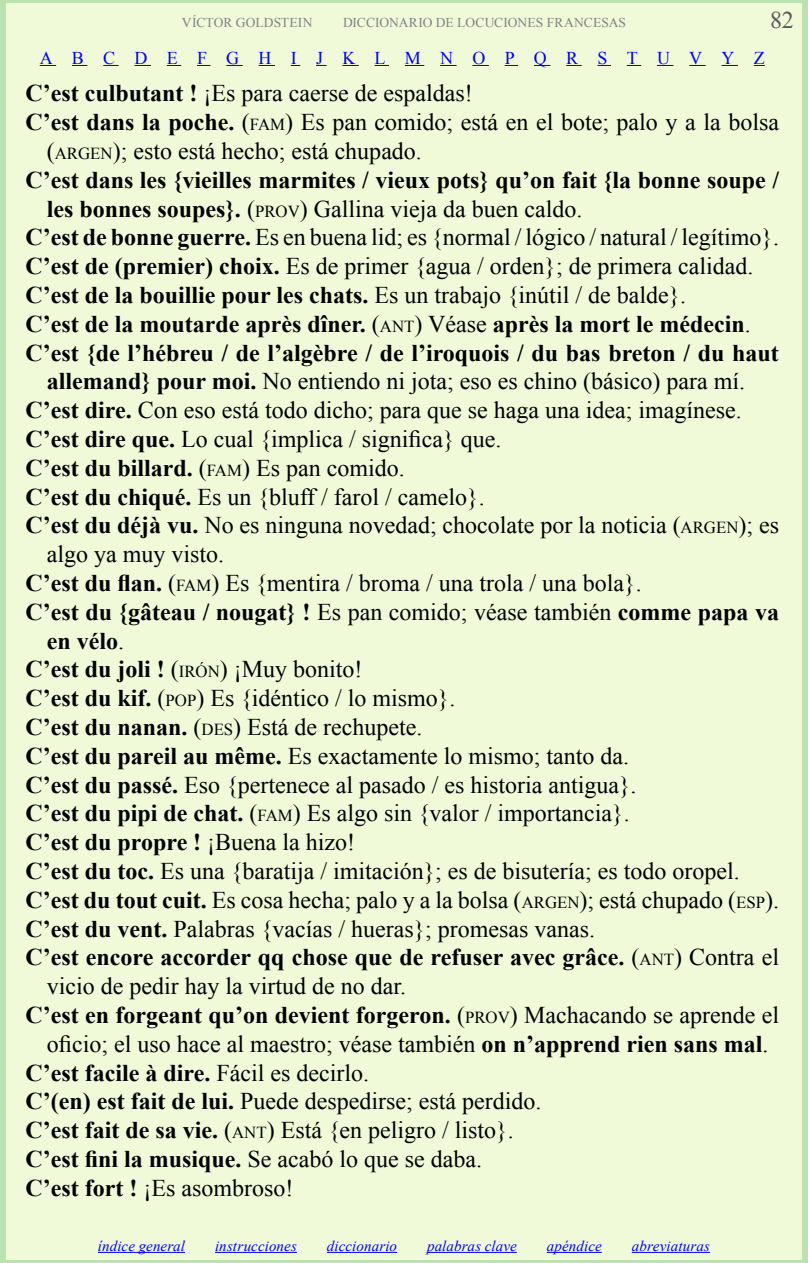
<style>
.page{position:relative;width:808px;height:1263px;background:#f0fad8}
.page>*{position:absolute;margin:0;border:0;box-sizing:border-box;transform-origin:0 0}
.t1{font:24px "Times New Roman";color:#000}
.t2{font:700 24px "Times New Roman";color:#000}
.t3{font:24px "Times New Roman";color:#58595b}
.t4{font:18px "Times New Roman";color:#00f}
.t5{font:italic 15px "Times New Roman";letter-spacing:.005em;color:#00f}
.t6{font:13.5px "Times New Roman";letter-spacing:.005em;color:#808285}
.s1{font-weight:700}
.s2{font-size:16.8px}
.s3{font-weight:400}
.s4{font-weight:400;font-size:16.8px}
</style>
<div class="page">
<svg style="left:40px;top:65px;width:16px;height:1px"></svg>
<svg style="left:72px;top:65px;width:15px;height:1px"></svg>
<svg style="left:103px;top:65px;width:16px;height:1px"></svg>
<svg style="left:135px;top:65px;width:16px;height:1px"></svg>
<svg style="left:167px;top:65px;width:14px;height:1px"></svg>
<svg style="left:197px;top:65px;width:13px;height:1px"></svg>
<svg style="left:226px;top:65px;width:17px;height:1px"></svg>
<svg style="left:259px;top:65px;width:16px;height:1px"></svg>
<svg style="left:342px;top:65px;width:17px;height:1px"></svg>
<svg style="left:375px;top:65px;width:14px;height:1px"></svg>
<svg style="left:405px;top:65px;width:19px;height:1px"></svg>
<svg style="left:440px;top:65px;width:17px;height:1px"></svg>
<svg style="left:472px;top:65px;width:17px;height:1px"></svg>
<svg style="left:505px;top:65px;width:13px;height:1px"></svg>
<svg style="left:534px;top:65px;width:16px;height:1px"></svg>
<svg style="left:566px;top:65px;width:16px;height:1px"></svg>
<svg style="left:597px;top:65px;width:14px;height:1px"></svg>
<svg style="left:627px;top:65px;width:14px;height:1px"></svg>
<svg style="left:657px;top:65px;width:16px;height:1px"></svg>
<svg style="left:689px;top:65px;width:17px;height:1px"></svg>
<svg style="left:721px;top:65px;width:17px;height:1px"></svg>
<hr style="left:98px;top:1252px;width:87px;height:1px;background:#00f">
<hr style="left:215px;top:1252px;width:82px;height:1px;background:#00f">
<hr style="left:327px;top:1252px;width:70px;height:1px;background:#00f">
<hr style="left:427px;top:1252px;width:90px;height:1px;background:#00f">
<hr style="left:547px;top:1252px;width:55px;height:1px;background:#00f">
<hr style="left:632px;top:1252px;width:78px;height:1px;background:#00f">
<p class="t3" style="left:770px;top:4px;width:25px">82</p>
<p class="t6" style="left:182px;top:14px;width:132px">VÍCTOR GOLDSTEIN</p>
<p class="t6" style="left:343px;top:14px;width:284px">DICCIONARIO DE LOCUCIONES FRANCESAS</p>
<p class="t4" style="left:40px;top:45px;width:726px">A B C D E F G H I J K L M N O P Q R S T U V Y Z</p>
<p class="t1" style="left:26px;top:77px;width:449px"><span class="s1">C’est culbutant !</span> ¡Es para caerse de espaldas!</p>
<p class="t1" style="left:26px;top:106px;width:755px"><span class="s1">C’est dans la poche.</span> (<span class="s2">FAM</span>) Es pan comido; está en el bote; palo y a la bolsa</p>
<p class="t1" style="left:47px;top:135px;width:377px">(<span class="s2">ARGEN</span>); esto está hecho; está chupado.</p>
<p class="t2" style="left:25px;top:163px;width:755px">C’est dans les {vieilles marmites / vieux pots} qu’on fait {la bonne soupe /</p>
<p class="t1" style="left:47px;top:192px;width:537px"><span class="s1">les bonnes soupes}.</span> (<span class="s2">PROV</span>) Gallina vieja da buen caldo.</p>
<p class="t1" style="left:26px;top:221px;width:755px"><span class="s1">C’est de bonne guerre.</span> Es en buena lid; es {normal / lógico / natural / legítimo}.</p>
<p class="t1" style="left:26px;top:250px;width:729px"><span class="s1">C’est de (premier) choix.</span> Es de primer {agua / orden}; de primera calidad.</p>
<p class="t2" style="left:26px;top:278px;width:662px">C’est de la bouillie pour les chats. <span class="s3">Es un trabajo {inútil / de balde}.</span></p>
<p class="t2" style="left:26px;top:307px;width:727px">C’est de la moutarde après dîner. <span class="s3">(</span><span class="s4">ANT</span><span class="s3">) Véase</span> après la mort le médecin<span class="s3">.</span></p>
<p class="t2" style="left:26px;top:336px;width:755px">C’est {de l’hébreu / de l’algèbre / de l’iroquois / du bas breton / du haut</p>
<p class="t1" style="left:47px;top:365px;width:700px"><span class="s1">allemand} pour moi.</span> No entiendo ni jota; eso es chino (básico) para mí.</p>
<p class="t1" style="left:26px;top:394px;width:718px"><span class="s1">C’est dire.</span> Con eso está todo dicho; para que se haga una idea; imagínese.</p>
<p class="t1" style="left:26px;top:423px;width:477px"><span class="s1">C’est dire que.</span> Lo cual {implica / significa} que.</p>
<p class="t2" style="left:26px;top:451px;width:381px">C’est du billard. <span class="s3">(</span><span class="s4">FAM</span><span class="s3">) Es pan comido.</span></p>
<p class="t1" style="left:26px;top:480px;width:461px"><span class="s1">C’est du chiqué.</span> Es un {bluff / farol / camelo}.</p>
<p class="t1" style="left:26px;top:509px;width:755px"><span class="s1">C’est du déjà vu.</span> No es ninguna novedad; chocolate por la noticia (<span class="s2">ARGEN</span>); es</p>
<p class="t1" style="left:47px;top:538px;width:179px">algo ya muy visto.</p>
<p class="t1" style="left:26px;top:567px;width:618px"><span class="s1">C’est du flan.</span> (<span class="s2">FAM</span>) Es {mentira / broma / una trola / una bola}.</p>
<p class="t2" style="left:26px;top:595px;width:755px">C’est du {gâteau / nougat} ! <span class="s3">Es pan comido; véase también</span> comme papa va</p>
<p class="t2" style="left:47px;top:624px;width:79px">en vélo<span class="s3">.</span></p>
<p class="t1" style="left:26px;top:653px;width:339px"><span class="s1">C’est du joli !</span> (<span class="s2">IRÓN</span>) ¡Muy bonito!</p>
<p class="t1" style="left:26px;top:682px;width:431px"><span class="s1">C’est du kif.</span> (<span class="s2">POP</span>) Es {idéntico / lo mismo}.</p>
<p class="t1" style="left:26px;top:711px;width:399px"><span class="s1">C’est du nanan.</span> (<span class="s2">DES</span>) Está de rechupete.</p>
<p class="t1" style="left:26px;top:740px;width:605px"><span class="s1">C’est du pareil au même.</span> Es exactamente lo mismo; tanto da.</p>
<p class="t1" style="left:26px;top:768px;width:612px"><span class="s1">C’est du passé.</span> Eso {pertenece al pasado / es historia antigua}.</p>
<p class="t1" style="left:26px;top:797px;width:606px"><span class="s1">C’est du pipi de chat.</span> (<span class="s2">FAM</span>) Es algo sin {valor / importancia}.</p>
<p class="t2" style="left:26px;top:825px;width:331px">C’est du propre ! <span class="s3">¡Buena la hizo!</span></p>
<p class="t1" style="left:26px;top:855px;width:716px"><span class="s1">C’est du toc.</span> Es una {baratija / imitación}; es de bisutería; es todo oropel.</p>
<p class="t1" style="left:26px;top:884px;width:755px"><span class="s1">C’est du tout cuit.</span> Es cosa hecha; palo y a la bolsa (<span class="s2">ARGEN</span>); está chupado (<span class="s2">ESP</span>).</p>
<p class="t1" style="left:26px;top:912px;width:571px"><span class="s1">C’est du vent.</span> Palabras {vacías / hueras}; promesas vanas.</p>
<p class="t2" style="left:26px;top:941px;width:755px">C’est encore accorder qq chose que de refuser avec grâce. <span class="s3">(</span><span class="s4">ANT</span><span class="s3">) Contra el</span></p>
<p class="t1" style="left:47px;top:970px;width:361px">vicio de pedir hay la virtud de no dar.</p>
<p class="t2" style="left:26px;top:998px;width:755px">C’est en forgeant qu’on devient forgeron. <span class="s3">(</span><span class="s4">PROV</span><span class="s3">) Machacando se aprende el</span></p>
<p class="t1" style="left:47px;top:1028px;width:723px">oficio; el uso hace al maestro; véase también <span class="s1">on n’apprend rien sans mal</span>.</p>
<p class="t2" style="left:26px;top:1056px;width:345px">C’est facile à dire. <span class="s3">Fácil es decirlo.</span></p>
<p class="t1" style="left:26px;top:1085px;width:517px"><span class="s1">C’(en) est fait de lui.</span> Puede despedirse; está perdido.</p>
<p class="t1" style="left:26px;top:1114px;width:490px"><span class="s1">C’est fait de sa vie.</span> (<span class="s2">ANT</span>) Está {en peligro / listo}.</p>
<p class="t2" style="left:26px;top:1142px;width:458px">C’est fini la musique. <span class="s3">Se acabó lo que se daba.</span></p>
<p class="t1" style="left:26px;top:1172px;width:269px"><span class="s1">C’est fort !</span> ¡Es asombroso!</p>
<p class="t5" style="left:98px;top:1235px;width:89px">índice general</p>
<p class="t5" style="left:215px;top:1235px;width:83px">instrucciones</p>
<p class="t5" style="left:327px;top:1235px;width:72px">diccionario</p>
<p class="t5" style="left:427px;top:1235px;width:91px">palabras clave</p>
<p class="t5" style="left:547px;top:1235px;width:56px">apéndice</p>
<p class="t5" style="left:632px;top:1235px;width:80px">abreviaturas</p>
</div>
